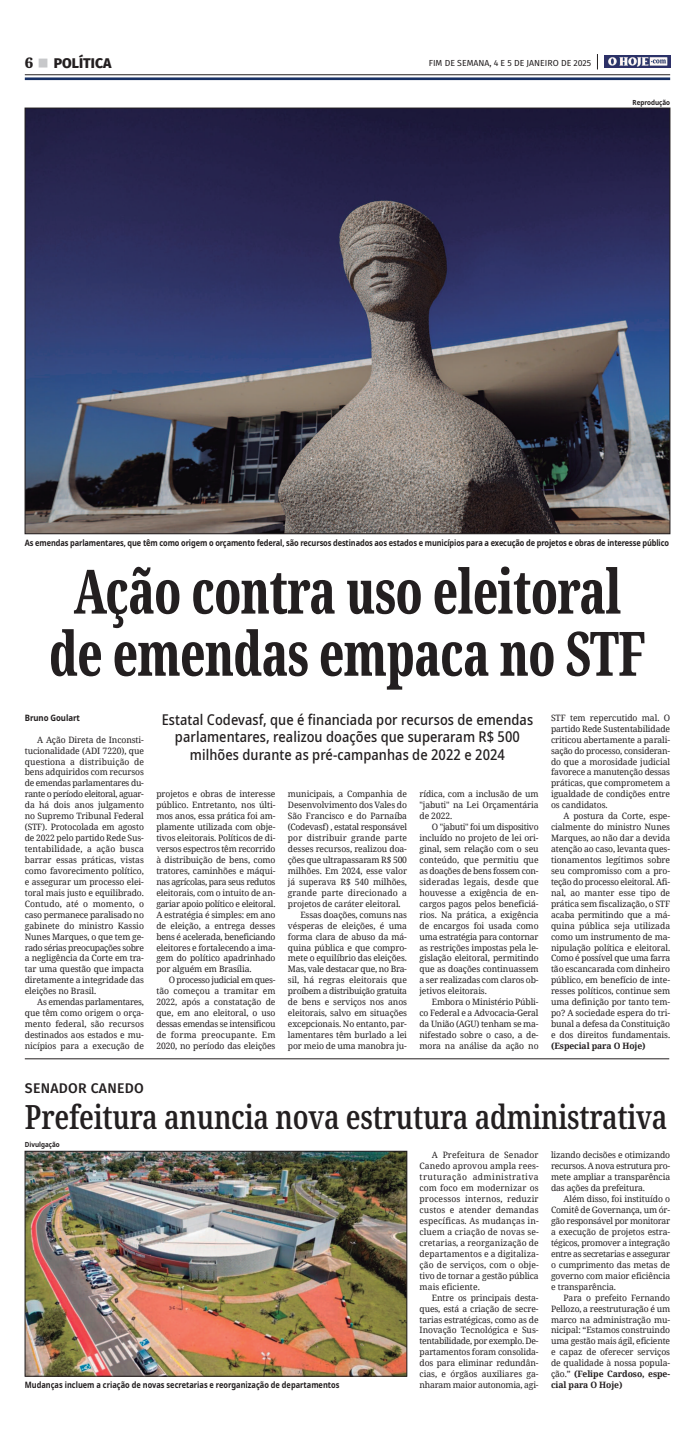
<style>
.page{position:relative;width:695px;height:1439px;background:#fff}
.page>*{position:absolute;margin:0;border:0;box-sizing:border-box;transform-origin:0 0}
.t1{font:800 extra-condensed 61.25px/62.1px "Noto Serif";letter-spacing:-.01em;color:#231f20;text-align:center;scale:.85 1}
.t2{font:600 33.25px "Noto Serif";letter-spacing:-.01em;color:#231f20;scale:.8 1}
.t3{font:500 semi-condensed 14.88px/17.5px "Noto Sans";letter-spacing:.005em;color:#231f20;text-align:center;scale:.95 1}
.t4{font:500 14px "Fira Sans";letter-spacing:.02em;color:#231f20}
.t5{font:800 14px "Fira Sans";color:#231f20}
.t6{font:8.75px/10.9px "Noto Serif";letter-spacing:-.01em;color:#231f20;text-align:justify}
.t7{font:700 8.75px "Noto Sans";letter-spacing:-.015em;color:#231f20;scale:.85 1}
.t8{font:8.75px "Noto Serif";letter-spacing:-.035em;color:#231f20}
.t9{font:8.75px "Noto Serif";letter-spacing:.01em;color:#231f20}
.t10{font:8.75px "Fira Sans";color:#231f20}
.t11{font:700 8.75px "Noto Serif";letter-spacing:-.01em;color:#231f20}
.t12{font:700 8.75px "Noto Sans";letter-spacing:-.015em;color:#231f20;scale:.9 1}
.t13{font:700 7px "Noto Sans";color:#231f20;scale:.9 1}
.s1{font-family:"Noto Serif";font-weight:900;font-size:14.88px}
.s2{color:#c7c8ca}
.s3{font-weight:700}
</style>
<div class="page">
<img style="left:27px;top:110px;width:641px;height:422px">
<img style="left:27px;top:1153px;width:378px;height:221px">
<div style="left:25px;top:1151px;width:382px;height:225px;border:1px solid #231f20"></div>
<hr style="left:25px;top:1058px;width:644px;height:1px;background:#231f20">
<hr style="left:25px;top:75px;width:645px;height:1px;background:#231f20">
<img style="left:604px;top:56px;width:66px;height:12px">
<svg style="left:597px;top:54px;width:1px;height:15px"></svg>
<hr style="left:25px;top:77px;width:645px;height:3px;background:#173064">
<h3 class="t5" style="left:25px;top:58px;width:88px"><span class="s1">6</span> <span class="s2">■</span> POLÍTICA</h3>
<p class="t10" style="left:428px;top:59px;width:164px">FIM DE SEMANA, 4 E 5 DE JANEIRO DE 2025</p>
<p class="t13" style="left:632px;top:97px;width:43px">Reprodução</p>
<p class="t7" style="left:25px;top:536px;width:759px">As emendas parlamentares, que têm como origem o orçamento federal, são recursos destinados aos estados e municípios para a execução de projetos e obras de interesse público</p>
<h1 class="t1" style="left:49px;top:559px;width:703px">Ação contra uso eleitoral de emendas empaca no STF</h1>
<p class="t12" style="left:25px;top:711px;width:63px">Bruno Goulart</p>
<p class="t6" style="left:25px;top:734px;width:121px;text-indent:12px">A Ação Direta de Inconsti&shy;tucionalidade (ADI 7220), que questiona a distribuição de bens adquiridos com recursos de emendas parlamentares du&shy;rante o período eleitoral, aguar&shy;da há dois anos julgamento no Supremo Tribunal Federal (STF). Protocolada em agosto de 2022 pelo partido Rede Sus&shy;tentabilidade, a ação busca barrar essas práticas, vistas como favorecimento político, e assegurar um processo elei&shy;toral mais justo e equilibrado.<br>Contudo, até o momento, o caso permanece paralisado no gabinete do ministro Kassio Nunes Marques, o que tem ge&shy;rado sérias preocupações sobre a negligência da Corte em tra&shy;tar uma questão que impacta diretamente a integridade das eleições no Brasil.</p>
<p class="t6" style="left:25px;top:996px;width:121px;text-indent:12px">As emendas parlamentares, que têm como origem o orça&shy;mento federal, são recursos destinados aos estados e mu&shy;nicípios para a execução de</p>
<h3 class="t3" style="left:162px;top:710px;width:392px">Estatal Codevasf, que é financiada por recursos de emendas parlamentares, realizou doações que superaram R$ 500 milhões durante as pré-campanhas de 2022 e 2024</h3>
<p class="t6" style="left:156px;top:788px;width:121px">projetos e obras de interesse público. Entretanto, nos últi&shy;mos anos, essa prática foi am&shy;plamente utilizada com obje&shy;tivos eleitorais. Políticos de di&shy;versos espectros têm recorrido à distribuição de bens, como tratores, caminhões e máqui&shy;nas agrícolas, para seus redutos eleitorais, com o intuito de an&shy;gariar apoio político e eleitoral.<br>A estratégia é simples: em ano de eleição, a entrega desses bens é acelerada, beneficiando eleitores e fortalecendo a ima&shy;gem do político apadrinhado por alguém em Brasília.</p>
<p class="t6" style="left:156px;top:974px;width:121px;text-indent:12px">O processo judicial em ques&shy;tão começou a tramitar em 2022, após a constatação de que, em ano eleitoral, o uso dessas emendas se intensificou de forma preocupante. Em 2020, no período das eleições</p>
<p class="t6" style="left:288px;top:788px;width:121px">municipais, a Companhia de</p>
<p class="t6" style="left:288px;top:799px;width:121px">Desenvolvimento dos Vales do</p>
<p class="t6" style="left:288px;top:810px;width:121px">São Francisco e do Parnaíba</p>
<p class="t8" style="left:288px;top:821px;width:121px">(Codevasf) , estatal responsável</p>
<p class="t9" style="left:288px;top:832px;width:121px">por distribuir grande parte</p>
<p class="t6" style="left:288px;top:843px;width:120px">desses recursos, realizou doa-</p>
<p class="t6" style="left:288px;top:854px;width:121px">ções que ultrapassaram R$ 500</p>
<p class="t6" style="left:288px;top:865px;width:121px">milhões. Em 2024, esse valor</p>
<p class="t6" style="left:288px;top:876px;width:121px">já superava R$ 540 milhões,</p>
<p class="t9" style="left:288px;top:886px;width:121px">grande parte direcionado a</p>
<p class="t6" style="left:288px;top:898px;width:114px">projetos de caráter eleitoral.</p>
<p class="t6" style="left:300px;top:909px;width:108px">Essas doações, comuns nas</p>
<p class="t6" style="left:288px;top:920px;width:121px">vésperas de eleições, é uma</p>
<p class="t6" style="left:288px;top:930px;width:120px">forma clara de abuso da má-</p>
<p class="t6" style="left:288px;top:941px;width:120px">quina pública e que compro-</p>
<p class="t6" style="left:288px;top:952px;width:121px">mete o equilíbrio das eleições.</p>
<p class="t6" style="left:288px;top:963px;width:120px">Mas, vale destacar que, no Bra-</p>
<p class="t6" style="left:288px;top:974px;width:121px">sil, há regras eleitorais que</p>
<p class="t8" style="left:288px;top:985px;width:121px">proíbem a distribuição gratuita</p>
<p class="t6" style="left:288px;top:996px;width:121px">de bens e serviços nos anos</p>
<p class="t6" style="left:288px;top:1007px;width:121px">eleitorais, salvo em situações</p>
<p class="t6" style="left:288px;top:1018px;width:120px">excepcionais. No entanto, par-</p>
<p class="t6" style="left:288px;top:1029px;width:121px">lamentares têm burlado a lei</p>
<p class="t6" style="left:288px;top:1040px;width:120px">por meio de uma manobra ju-</p>
<p class="t6" style="left:419px;top:788px;width:121px">rídica, com a inclusão de um "jabuti" na Lei Orçamentária de 2022.</p>
<p class="t6" style="left:419px;top:821px;width:121px;text-indent:12px">O "jabuti" foi um dispositivo incluído no projeto de lei ori&shy;ginal, sem relação com o seu conteúdo, que permitiu que as doações de bens fossem con&shy;sideradas legais, desde que houvesse a exigência de en&shy;cargos pagos pelos beneficiá&shy;rios. Na prática, a exigência de encargos foi usada como uma estratégia para contornar as restrições impostas pela le&shy;gislação eleitoral, permitindo que as doações continuassem a ser realizadas com claros ob&shy;jetivos eleitorais.</p>
<p class="t6" style="left:419px;top:996px;width:121px;text-indent:12px">Embora o Ministério Públi&shy;co Federal e a Advocacia-Geral da União (AGU) tenham se ma&shy;nifestado sobre o caso, a de&shy;mora na análise da ação no</p>
<p class="t6" style="left:551px;top:712px;width:121px">STF tem repercutido mal. O partido Rede Sustentabilidade criticou abertamente a parali&shy;sação do processo, consideran&shy;do que a morosidade judicial favorece a manutenção dessas práticas, que comprometem a igualdade de condições entre os candidatos.</p>
<p class="t6" style="left:551px;top:810px;width:121px;text-indent:12px">A postura da Corte, espe&shy;cialmente do ministro Nunes Marques, ao não dar a devida atenção ao caso, levanta ques&shy;tionamentos legítimos sobre seu compromisso com a pro&shy;teção do processo eleitoral. Afi&shy;nal, ao manter esse tipo de prática sem fiscalização, o STF acaba permitindo que a má&shy;quina pública seja utilizada como um instrumento de ma&shy;nipulação política e eleitoral.<br>Como é possível que uma farra tão escancarada com dinheiro público, em benefício de inte&shy;resses políticos, continue sem uma definição por tanto tem&shy;po? A sociedade espera do tri&shy;bunal a defesa da Constituição e dos direitos fundamentais.</p>
<p class="t11" style="left:551px;top:1039px;width:96px">(Especial para O Hoje)</p>
<h3 class="t4" style="left:25px;top:1082px;width:120px">SENADOR CANEDO</h3>
<h2 class="t2" style="left:25px;top:1093px;width:804px">Prefeitura anuncia nova estrutura administrativa</h2>
<p class="t13" style="left:25px;top:1139px;width:40px">Divulgação</p>
<p class="t7" style="left:25px;top:1378px;width:371px">Mudanças incluem a criação de novas secretarias e reorganização de departamentos</p>
<p class="t6" style="left:419px;top:1149px;width:121px;text-indent:12px">A Prefeitura de Senador Canedo aprovou ampla rees&shy;truturação administrativa com foco em modernizar os processos internos, reduzir custos e atender demandas específicas. As mudanças in&shy;cluem a criação de novas se&shy;cretarias, a reorganização de departamentos e a digitaliza&shy;ção de serviços, com o obje&shy;tivo de tornar a gestão pública mais eficiente.</p>
<p class="t6" style="left:419px;top:1291px;width:121px;text-indent:12px">Entre os principais desta&shy;ques, está a criação de secre&shy;tarias estratégicas, como as de Inovação Tecnológica e Sus&shy;tentabilidade, por exemplo. De&shy;partamentos foram consolida&shy;dos para eliminar redundân&shy;cias, e órgãos auxiliares ga&shy;nharam maior autonomia, agi-</p>
<p class="t6" style="left:551px;top:1149px;width:121px">lizando decisões e otimizando recursos. A nova estrutura pro&shy;mete ampliar a transparência das ações da prefeitura.</p>
<p class="t6" style="left:551px;top:1193px;width:121px;text-indent:12px">Além disso, foi instituído o Comitê de Governança, um ór&shy;gão responsável por monitorar a execução de projetos estra&shy;tégicos, promover a integração entre as secretarias e assegurar o cumprimento das metas de governo com maior eficiência e transparência.</p>
<p class="t6" style="left:551px;top:1291px;width:121px;text-indent:12px">Para o prefeito Fernando Pellozo, a reestruturação é um marco na administração mu&shy;nicipal: “Estamos construindo uma gestão mais ágil, eficiente e capaz de oferecer serviços de qualidade à nossa popula&shy;ção.” <span class="s3">(Felipe Cardoso, espe&shy;cial para O Hoje)</span></p>
</div>
